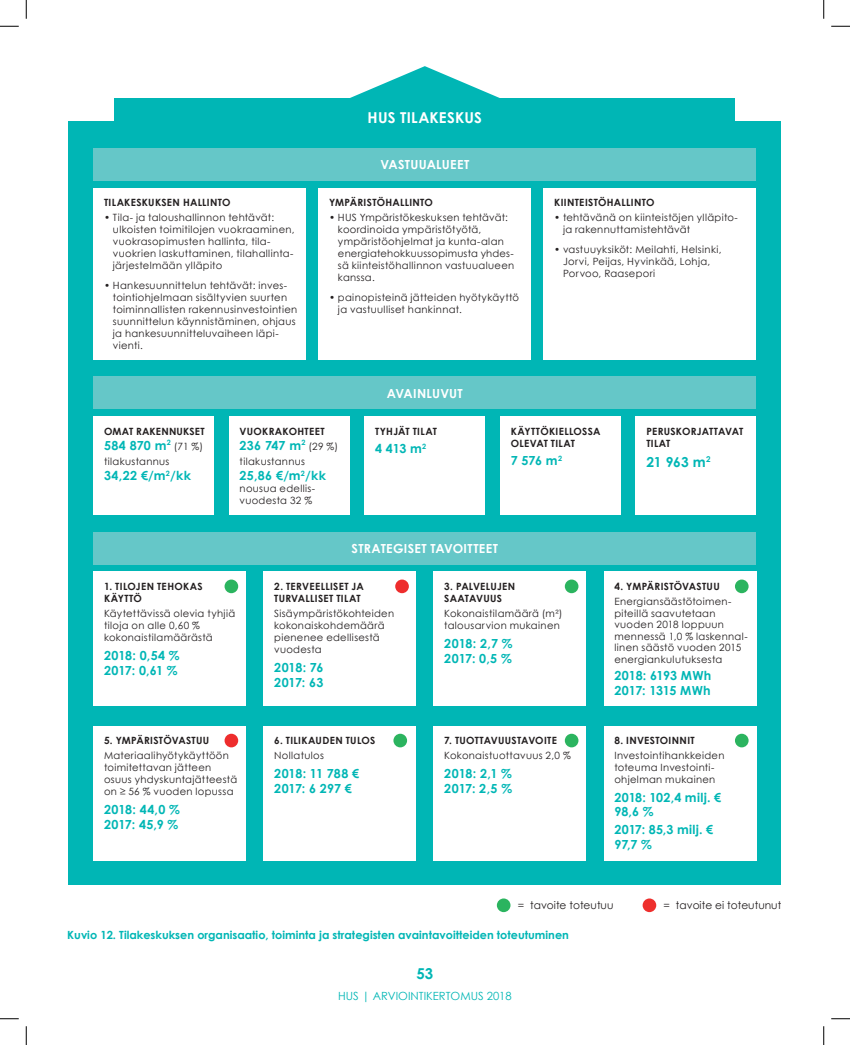
<style>
.page{position:relative;width:850px;height:1045px;background:#fff}
.page>*{position:absolute;margin:0;border:0;box-sizing:border-box;transform-origin:0 0}
.t1{font:700 15px "Century Gothic";letter-spacing:.015em;color:#fff}
.t2{font:700 15px "Century Gothic";color:#00b6b5}
.t3{font:700 13.75px "Century Gothic";color:#00b6b5}
.t4{font:700 12.5px/15px "Century Gothic";letter-spacing:.005em;color:#00b6b5}
.t5{font:700 12.5px "Century Gothic";letter-spacing:.02em;color:#fff}
.t6{font:700 12.5px/14.6px "Century Gothic";letter-spacing:.025em;color:#00b6b5}
.t7{font:700 11.25px "Century Gothic";color:#00b6b5}
.t8{font:11.25px "Century Gothic";color:#00b6b5}
.t9{font:10.62px "Century Gothic";color:#231f20}
.t10{font:10px/12px "Century Gothic";letter-spacing:.03em;color:#231f20}
.t11{font:700 10px/12px "Century Gothic";letter-spacing:.03em;color:#231f20}
.s1{font-weight:400;font-size:10px;color:#231f20}
</style>
<div class="page">
<div style="left:69px;top:121px;width:712px;height:764px;background:#00b6b5"></div>
<div style="left:115px;top:98px;width:620px;height:39px;background:#00b6b5"></div>
<div style="left:93px;top:148px;width:663px;height:33px;background:#65c7c8"></div>
<div style="left:93px;top:376px;width:663px;height:33px;background:#65c7c8"></div>
<div style="left:93px;top:532px;width:663px;height:32px;background:#65c7c8"></div>
<div style="left:318px;top:188px;width:213px;height:172px;background:#fff"></div>
<div style="left:93px;top:188px;width:213px;height:172px;background:#fff"></div>
<div style="left:93px;top:416px;width:121px;height:99px;background:#fff"></div>
<div style="left:93px;top:571px;width:153px;height:135px;background:#fff"></div>
<div style="left:93px;top:726px;width:153px;height:134px;background:#fff"></div>
<div style="left:263px;top:571px;width:153px;height:135px;background:#fff"></div>
<div style="left:263px;top:726px;width:153px;height:134px;background:#fff"></div>
<div style="left:434px;top:571px;width:152px;height:135px;background:#fff"></div>
<div style="left:434px;top:726px;width:152px;height:134px;background:#fff"></div>
<div style="left:604px;top:571px;width:152px;height:135px;background:#fff"></div>
<div style="left:604px;top:726px;width:152px;height:134px;background:#fff"></div>
<div style="left:229px;top:416px;width:120px;height:99px;background:#fff"></div>
<div style="left:364px;top:416px;width:121px;height:99px;background:#fff"></div>
<div style="left:500px;top:416px;width:120px;height:99px;background:#fff"></div>
<div style="left:636px;top:416px;width:120px;height:99px;background:#fff"></div>
<div style="left:543px;top:188px;width:213px;height:172px;background:#fff"></div>
<svg style="left:350px;top:66px;width:150px;height:32px"></svg>
<div style="left:224px;top:579px;width:14px;height:14px;background:#2bb45f;border-radius:50%"></div>
<div style="left:224px;top:733px;width:14px;height:14px;background:#ee2d2d;border-radius:50%"></div>
<div style="left:565px;top:579px;width:13px;height:14px;background:#2bb45f;border-radius:50%"></div>
<div style="left:565px;top:733px;width:13px;height:14px;background:#2bb45f;border-radius:50%"></div>
<div style="left:497px;top:898px;width:13px;height:14px;background:#2bb45f;border-radius:50%"></div>
<div style="left:642px;top:898px;width:14px;height:14px;background:#ee2f2d;border-radius:50%"></div>
<div style="left:735px;top:579px;width:13px;height:14px;background:#2bb45f;border-radius:50%"></div>
<div style="left:735px;top:733px;width:13px;height:14px;background:#2bb45f;border-radius:50%"></div>
<div style="left:395px;top:579px;width:14px;height:14px;background:#ee2d2d;border-radius:50%"></div>
<div style="left:393px;top:733px;width:14px;height:14px;background:#2bb45f;border-radius:50%"></div>
<svg style="left:0;top:25px;width:19px;height:2px"></svg>
<svg style="left:831px;top:25px;width:19px;height:2px"></svg>
<svg style="left:0;top:1018px;width:19px;height:1px"></svg>
<svg style="left:831px;top:1018px;width:19px;height:1px"></svg>
<svg style="left:25px;top:0;width:2px;height:19px"></svg>
<svg style="left:25px;top:1026px;width:2px;height:19px"></svg>
<svg style="left:823px;top:0;width:1px;height:19px"></svg>
<svg style="left:823px;top:1026px;width:1px;height:19px"></svg>
<p class="t11" style="left:104px;top:196px;width:128px">TILAKESKUKSEN HALLINTO</p>
<p class="t10" style="left:113px;top:212px;width:183px;text-indent:-9px">• Tila- ja taloushallinnon tehtävät: ulkoisten toimitilojen vuokraaminen, vuokrasopimusten hallinta, tila&shy;vuokrien laskuttaminen, tilahallinta&shy;järjestelmään ylläpito</p>
<p class="t10" style="left:113px;top:279px;width:186px;text-indent:-9px">• Hankesuunnittelun tehtävät: inves&shy;tointiohjelmaan sisältyvien suurten toiminnallisten rakennusinvestointien suunnittelun käynnistäminen, ohjaus ja hankesuunnitteluvaiheen läpi&shy;vienti.</p>
<h1 class="t1" style="left:368px;top:106px;width:116px">HUS TILAKESKUS</h1>
<p class="t5" style="left:380px;top:155px;width:90px">VASTUUALUEET</p>
<p class="t11" style="left:329px;top:196px;width:105px">YMPÄRISTÖHALLINTO</p>
<p class="t10" style="left:338px;top:212px;width:178px;text-indent:-9px">• HUS Ympäristökeskuksen tehtävät: koordinoida ympäristötyötä, ympäristöohjelmat ja kunta-alan energiatehokkuussopimusta yhdes&shy;sä kiinteistöhallinnon vastuualueen kanssa.</p>
<p class="t10" style="left:338px;top:291px;width:183px;text-indent:-9px">• painopisteinä jätteiden hyötykäyttö ja vastuulliset hankinnat.</p>
<p class="t5" style="left:387px;top:383px;width:78px">AVAINLUVUT</p>
<p class="t11" style="left:554px;top:196px;width:102px">KIINTEISTÖHALLINTO</p>
<p class="t10" style="left:563px;top:212px;width:176px;text-indent:-9px">• tehtävänä on kiinteistöjen ylläpito&shy;ja rakennuttamistehtävät</p>
<p class="t10" style="left:563px;top:243px;width:160px;text-indent:-9px">• vastuuyksiköt: Meilahti, Helsinki,<br>Jorvi, Peijas, Hyvinkää, Lohja,<br>Porvoo, Raasepori</p>
<p class="t11" style="left:104px;top:424px;width:102px">OMAT RAKENNUKSET</p>
<p class="t4" style="left:104px;top:437px;width:100px">584 870 m<sup>2</sup> <span class="s1">(71 %)</span></p>
<p class="t10" style="left:104px;top:455px;width:67px">tilakustannus</p>
<p class="t4" style="left:104px;top:467px;width:89px">34,22 €/m<sup>2</sup>/kk</p>
<p class="t11" style="left:240px;top:424px;width:86px">VUOKRAKOHTEET</p>
<p class="t4" style="left:240px;top:437px;width:100px">236 747 m<sup>2</sup> <span class="s1">(29 %)</span></p>
<p class="t10" style="left:240px;top:455px;width:67px">tilakustannus</p>
<p class="t4" style="left:240px;top:467px;width:88px">25,86 €/m<sup>2</sup>/kk</p>
<p class="t10" style="left:240px;top:482px;width:76px">nousua edellis&shy;vuodesta 32 %</p>
<p class="t11" style="left:375px;top:424px;width:63px">TYHJÄT TILAT</p>
<p class="t4" style="left:375px;top:440px;width:53px">4 413 m<sup>2</sup></p>
<p class="t11" style="left:511px;top:424px;width:91px">KÄYTTÖKIELLOSSA<br>OLEVAT TILAT</p>
<p class="t4" style="left:511px;top:452px;width:53px">7 576 m<sup>2</sup></p>
<p class="t11" style="left:646px;top:424px;width:98px">PERUSKORJATTAVAT<br>TILAT</p>
<h2 class="t3" style="left:646px;top:451px;width:66px">21 963 m<sup>2</sup></h2>
<p class="t11" style="left:104px;top:579px;width:100px">1. TILOJEN TEHOKAS<br>KÄYTTÖ</p>
<p class="t10" style="left:104px;top:607px;width:133px">Käytettävissä olevia tyhjiä tiloja on alle 0,60 % kokonaistilamäärästä</p>
<p class="t4" style="left:104px;top:647px;width:77px">2018: 0,54 %<br>2017: 0,61 %</p>
<p class="t5" style="left:351px;top:539px;width:148px">STRATEGISET TAVOITTEET</p>
<p class="t11" style="left:274px;top:579px;width:91px">2. TERVEELLISET JA<br>TURVALLISET TILAT</p>
<p class="t10" style="left:274px;top:607px;width:121px">Sisäympäristökohteiden kokonaiskohdemäärä pienenee edellisestä vuodesta</p>
<p class="t4" style="left:274px;top:659px;width:51px">2018: 76<br>2017: 63</p>
<p class="t11" style="left:444px;top:579px;width:73px">3. PALVELUJEN<br>SAATAVUUS</p>
<p class="t10" style="left:444px;top:607px;width:120px">Kokonaistilamäärä (m²) talousarvion mukainen</p>
<p class="t4" style="left:444px;top:635px;width:70px">2018: 2,7 %<br>2017: 0,5 %</p>
<p class="t11" style="left:614px;top:579px;width:107px">4. YMPÄRISTÖVASTUU</p>
<p class="t10" style="left:614px;top:595px;width:135px;line-height:11.6px">Energiansäästötoimen&shy;piteillä saavutetaan vuoden 2018 loppuun mennessä 1,0 % laskennal&shy;linen säästö vuoden 2015 energiankulutuksesta</p>
<p class="t4" style="left:614px;top:668px;width:98px">2018: 6193 MWh<br>2017: 1315 MWh</p>
<p class="t11" style="left:104px;top:734px;width:107px">5. YMPÄRISTÖVASTUU</p>
<p class="t10" style="left:104px;top:749px;width:135px">Materiaalihyötykäyttöön toimitettavan jätteen osuus yhdyskuntajätteestä on ≥ 56 % vuoden lopussa</p>
<p class="t4" style="left:104px;top:801px;width:77px">2018: 44,0 %<br>2017: 45,9 %</p>
<p class="t11" style="left:274px;top:734px;width:103px">6. TILIKAUDEN TULOS</p>
<p class="t10" style="left:274px;top:749px;width:51px">Nollatulos</p>
<p class="t4" style="left:274px;top:765px;width:87px">2018: 11 788 €<br>2017: 6 297 €</p>
<p class="t11" style="left:444px;top:734px;width:114px">7. TUOTTAVUUSTAVOITE</p>
<p class="t10" style="left:444px;top:749px;width:128px">Kokonaistuottavuus 2,0 %</p>
<p class="t4" style="left:444px;top:765px;width:69px">2018: 2,1 %<br>2017: 2,5 %</p>
<p class="t11" style="left:614px;top:734px;width:82px">8. INVESTOINNIT</p>
<p class="t10" style="left:614px;top:749px;width:112px">Investointihankkeiden toteuma Investointi&shy;ohjelman mukainen</p>
<p class="t6" style="left:614px;top:789px;width:108px">2018: 102,4 milj. €<br>98,6 %</p>
<p class="t6" style="left:614px;top:822px;width:100px">2017: 85,3 milj. €<br>97,7 %</p>
<p class="t9" style="left:518px;top:898px;width:97px">= tavoite toteutuu</p>
<p class="t9" style="left:663px;top:898px;width:119px">= tavoite ei toteutunut</p>
<p class="t7" style="left:67px;top:926px;width:503px">Kuvio 12. Tilakeskuksen organisaatio, toiminta ja strategisten avaintavoitteiden toteutuminen</p>
<h1 class="t2" style="left:416px;top:961px;width:18px">53</h1>
<p class="t8" style="left:338px;top:987px;width:175px">HUS | ARVIOINTIKERTOMUS 2018</p>
</div>
